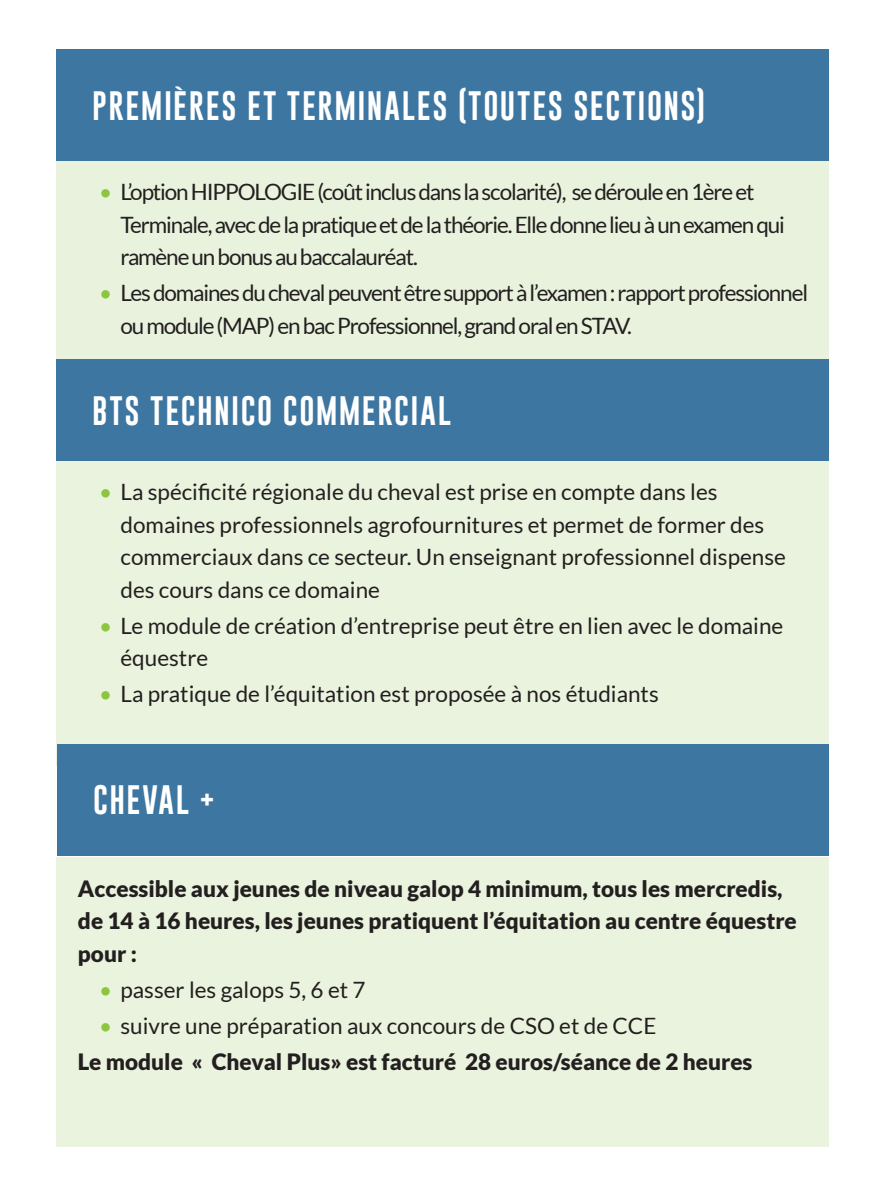
<style>
.page{position:relative;width:886px;height:1191px;background:#fff}
.page>*{position:absolute;margin:0;border:0;box-sizing:border-box;transform-origin:0 0}
.t_cartouche{font:30px "Gobold";letter-spacing:.05em;color:#fff}
.t1{font:22.5px/32.5px "Lato";color:#231f20}
.t2{font:22.5px/32.5px "Lato";letter-spacing:-.05em;color:#231f20}
.t_courant{font:900 22.5px/32.5px "Lato";color:#231f20}
.s1{color:#8bc63e}
</style>
<div class="page">
<div style="left:57px;top:161px;width:772px;height:199px;background:#e8f2dc"></div>
<div style="left:57px;top:461px;width:772px;height:304px;background:#eaf3dd"></div>
<div style="left:57px;top:50px;width:772px;height:111px;background:#3d76a1"></div>
<div style="left:57px;top:360px;width:772px;height:101px;background:#3d76a1"></div>
<div style="left:58px;top:744px;width:771px;height:111px;background:#3d76a1"></div>
<div style="left:57px;top:857px;width:772px;height:289px;background:#eaf3dd"></div>
<p class="t_cartouche" style="left:92px;top:86px;width:614px">PREMIÈRES ET TERMINALES (TOUTES SECTIONS)</p>
<p class="t2" style="left:120px;top:176px;width:666px;text-indent:-21px"><span class="s1">•</span> L’option HIPPOLOGIE (coût inclus dans la scolarité), se déroule en 1ère et<br>Terminale, avec de la pratique et de la théorie. Elle donne lieu à un examen qui ramène un bonus au baccalauréat.</p>
<p class="t2" style="left:120px;top:277px;width:689px;text-indent:-21px"><span class="s1">•</span> Les domaines du cheval peuvent être support à l’examen : rapport professionnel ou module (MAP) en bac Professionnel, grand oral en STAV.</p>
<p class="t_cartouche" style="left:92px;top:391px;width:360px">BTS TECHNICO COMMERCIAL</p>
<p class="t1" style="left:120px;top:475px;width:667px;text-indent:-21px"><span class="s1">•</span> La spécificité régionale du cheval est prise en compte dans les domaines professionnels agrofournitures et permet de former des commerciaux dans ce secteur. Un enseignant professionnel dispense des cours dans ce domaine</p>
<p class="t1" style="left:120px;top:609px;width:664px;text-indent:-21px"><span class="s1">•</span> Le module de création d’entreprise peut être en lien avec le domaine équestre</p>
<p class="t1" style="left:99px;top:678px;width:561px"><span class="s1">•</span> La pratique de l’équitation est proposée à nos étudiants</p>
<p class="t_cartouche" style="left:93px;top:781px;width:123px">CHEVAL +</p>
<p class="t_courant" style="left:78px;top:872px;width:720px">Accessible aux jeunes de niveau galop 4 minimum, tous les mercredis, de 14 à 16 heures, les jeunes pratiquent l’équitation au centre équestre pour :</p>
<p class="t1" style="left:99px;top:973px;width:268px"><span class="s1">•</span> passer les galops 5, 6 et 7</p>
<p class="t1" style="left:99px;top:1009px;width:559px"><span class="s1">•</span> suivre une préparation aux concours de CSO et de CCE</p>
<p class="t_courant" style="left:78px;top:1045px;width:676px">Le module « Cheval Plus» est facturé 28 euros/séance de 2 heures</p>
</div>
